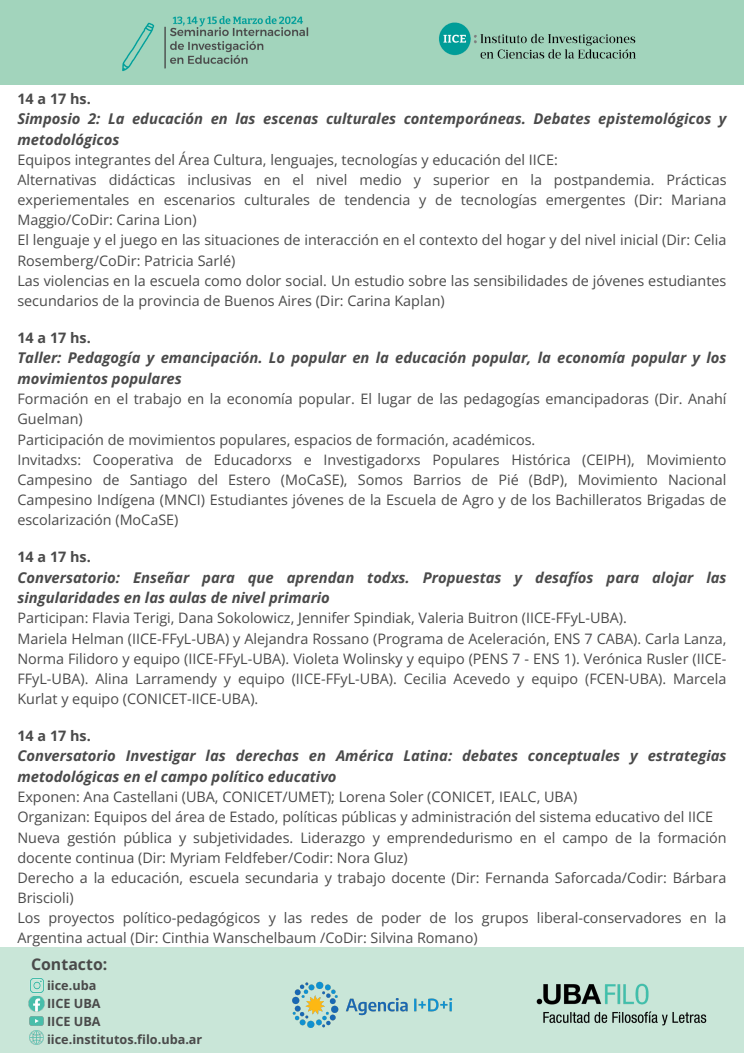
<style>
.page{position:relative;width:744px;height:1053px;background:#fff}
.page>*{position:absolute;margin:0;border:0;box-sizing:border-box;transform-origin:0 0}
.t1{font:700 15.92px "Open Sans";color:#4a4a4a}
.t2{font:italic 700 14.8px/20.7px "Open Sans";color:#4a4a4a}
.t3{font:14.4px/20.1px "Open Sans";color:#4a4a4a}
.t4{font:700 14.4px "Open Sans";color:#4a4a4a}
.t5{font:700 12.68px/17.7px "Open Sans";color:#4a4a4a}
</style>
<div class="page">
<div style="left:0;top:0;width:744px;height:84px;background:#a2d4bc"></div>
<img style="left:99px;top:16px;width:232px;height:69px">
<img style="left:439px;top:22px;width:197px;height:37px">
<div style="left:0;top:947px;width:744px;height:105px;background:#c9e6d8"></div>
<img style="left:30px;top:978px;width:14px;height:14px">
<img style="left:29px;top:996px;width:15px;height:15px">
<img style="left:30px;top:1030px;width:13px;height:14px">
<svg style="left:30px;top:1016px;width:13px;height:9px"></svg>
<img style="left:292px;top:981px;width:161px;height:47px">
<img style="left:536px;top:983px;width:171px;height:43px">
<p class="t4" style="left:17px;top:88px;width:75px">14 a 17 hs.</p>
<p class="t2" style="left:17px;top:108px;width:711px">Simposio 2: La educación en las escenas culturales contemporáneas. Debates epistemológicos y metodológicos</p>
<p class="t3" style="left:17px;top:149px;width:711px">Equipos integrantes del Área Cultura, lenguajes, tecnologías y educación del IICE:<br>Alternativas didácticas inclusivas en el nivel medio y superior en la postpandemia. Prácticas experiementales en escenarios culturales de tendencia y de tecnologías emergentes (Dir: Mariana Maggio/CoDir: Carina Lion)<br>El lenguaje y el juego en las situaciones de interacción en el contexto del hogar y del nivel inicial (Dir: Celia Rosemberg/CoDir: Patricia Sarlé)<br>Las violencias en la escuela como dolor social. Un estudio sobre las sensibilidades de jóvenes estudiantes secundarios de la provincia de Buenos Aires (Dir: Carina Kaplan)</p>
<p class="t4" style="left:17px;top:327px;width:75px">14 a 17 hs.</p>
<p class="t2" style="left:17px;top:347px;width:711px">Taller: Pedagogía y emancipación. Lo popular en la educación popular, la economía popular y los movimientos populares</p>
<p class="t3" style="left:17px;top:388px;width:711px">Formación en el trabajo en la economía popular. El lugar de las pedagogías emancipadoras (Dir. Anahí Guelman)<br>Participación de movimientos populares, espacios de formación, académicos.<br>Invitadxs: Cooperativa de Educadorxs e Investigadorxs Populares Histórica (CEIPH), Movimiento Campesino de Santiago del Estero (MoCaSE), Somos Barrios de Pié (BdP), Movimiento Nacional Campesino Indígena (MNCI) Estudiantes jóvenes de la Escuela de Agro y de los Bachilleratos Brigadas de escolarización (MoCaSE)</p>
<p class="t4" style="left:17px;top:546px;width:75px">14 a 17 hs.</p>
<p class="t2" style="left:17px;top:566px;width:711px">Conversatorio: Enseñar para que aprendan todxs. Propuestas y desafíos para alojar las singularidades en las aulas de nivel primario</p>
<p class="t3" style="left:17px;top:607px;width:711px">Participan: Flavia Terigi, Dana Sokolowicz, Jennifer Spindiak, Valeria Buitron (IICE-FFyL-UBA).<br>Mariela Helman (IICE-FFyL-UBA) y Alejandra Rossano (Programa de Aceleración, ENS 7 CABA). Carla Lanza, Norma Filidoro y equipo (IICE-FFyL-UBA). Violeta Wolinsky y equipo (PENS 7 - ENS 1). Verónica Rusler (IICE-FFyL-UBA). Alina Larramendy y equipo (IICE-FFyL-UBA). Cecilia Acevedo y equipo (FCEN-UBA). Marcela Kurlat y equipo (CONICET-IICE-UBA).</p>
<p class="t4" style="left:17px;top:725px;width:75px">14 a 17 hs.</p>
<p class="t2" style="left:17px;top:745px;width:711px">Conversatorio Investigar las derechas en América Latina: debates conceptuales y estrategias metodológicas en el campo político educativo</p>
<p class="t3" style="left:17px;top:786px;width:711px">Exponen: Ana Castellani (UBA, CONICET/UMET); Lorena Soler (CONICET, IEALC, UBA)<br>Organizan: Equipos del área de Estado, políticas públicas y administración del sistema educativo del IICE Nueva gestión pública y subjetividades. Liderazgo y emprendedurismo en el campo de la formación docente continua (Dir: Myriam Feldfeber/Codir: Nora Gluz)<br>Derecho a la educación, escuela secundaria y trabajo docente (Dir: Fernanda Saforcada/Codir: Bárbara Briscioli)<br>Los proyectos político-pedagógicos y las redes de poder de los grupos liberal-conservadores en la Argentina actual (Dir: Cinthia Wanschelbaum /CoDir: Silvina Romano)</p>
<p class="t1" style="left:31px;top:952px;width:78px">Contacto:</p>
<p class="t5" style="left:47px;top:976px;width:157px">iice.uba<br>IICE UBA<br>IICE UBA iice.institutos.filo.uba.ar</p>
</div>
